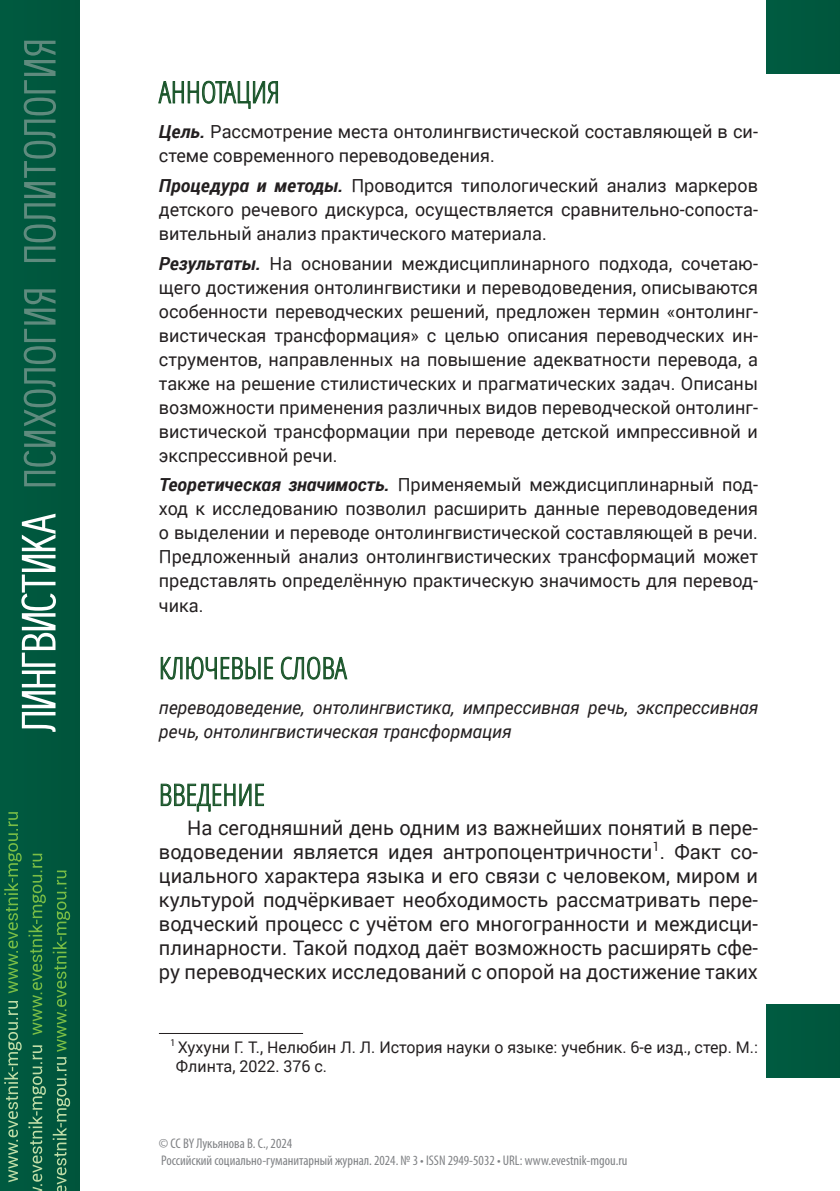
<style>
.page{position:relative;width:840px;height:1191px;background:#fff}
.page>*{position:absolute;margin:0;border:0;box-sizing:border-box;transform-origin:0 0}
.Подзаг_аннот__ключ_с{font:30px "Germano";color:#195429}
.Основной_текст{font:20px/24px "Roberto Sans";color:#231f20;text-align:justify}
.Annotacia{font:18px/24px "Roberto Sans";color:#231f20;text-align:justify}
.Ключевые_слова{font:italic 18px/24px "Roberto Sans";color:#231f20}
.Сноска{font:16px/19.2px "Roberto Sans";color:#231f20}
.Колонтитул{font:condensed 14px "Myriad Pro";color:#808285}
.s1{font-weight:700;font-style:italic}
</style>
<div class="page">
<div style="left:0;top:0;width:79px;height:1191px;background:#00573d"></div>
<div style="left:766px;top:0;width:73px;height:74px;background:#00583f"></div>
<svg style="left:4px;top:1001px;width:18px;height:181px"></svg>
<svg style="left:4px;top:812px;width:18px;height:181px"></svg>
<svg style="left:28px;top:853px;width:18px;height:182px"></svg>
<svg style="left:53px;top:870px;width:17px;height:181px"></svg>
<svg style="left:28px;top:1045px;width:18px;height:146px"></svg>
<svg style="left:53px;top:1057px;width:17px;height:134px"></svg>
<svg style="left:24px;top:41px;width:32px;height:221px"></svg>
<svg style="left:24px;top:289px;width:32px;height:197px"></svg>
<div style="left:766px;top:1004px;width:73px;height:73px;background:#00583f"></div>
<svg style="left:21px;top:513px;width:35px;height:219px"></svg>
<svg style="left:158px;top:80px;width:120px;height:29px"></svg>
<svg style="left:160px;top:656px;width:113px;height:24px"></svg>
<svg style="left:280px;top:656px;width:68px;height:24px"></svg>
<svg style="left:160px;top:783px;width:104px;height:29px"></svg>
<hr style="left:159px;top:1033px;width:144px;height:1px;background:#231f20">
<p class="Подзаг_аннот__ключ_с" style="left:159px;top:72px;width:122px">АННОТАЦИЯ</p>
<p class="Annotacia" style="left:159px;top:118px;width:600px"><span class="s1">Цель.</span> Рассмотрение места онтолингвистической составляющей в си&shy;стеме современного переводоведения.</p>
<p class="Annotacia" style="left:159px;top:172px;width:600px"><span class="s1">Процедура и методы.</span> Проводится типологический анализ маркеров детского речевого дискурса, осуществляется сравнительно-сопоста&shy;вительный анализ практического материала.</p>
<p class="Annotacia" style="left:159px;top:250px;width:600px"><span class="s1">Результаты.</span> На основании междисциплинарного подхода, сочетаю&shy;щего достижения онтолингвистики и переводоведения, описываются особенности переводческих решений, предложен термин «онтолинг&shy;вистическая трансформация» с целью описания переводческих ин&shy;струментов, направленных на повышение адекватности перевода, а также на решение стилистических и прагматических задач. Описаны возможности применения различных видов переводческой онтолинг&shy;вистической трансформации при переводе детской импрессивной и экспрессивной речи.</p>
<p class="Annotacia" style="left:159px;top:471px;width:600px"><span class="s1">Теоретическая значимость.</span> Применяемый междисциплинарный под&shy;ход к исследованию позволил расширить данные переводоведения о выделении и переводе онтолингвистической составляющей в речи.<br>Предложенный анализ онтолингвистических трансформаций может представлять определённую практическую значимость для перевод&shy;чика.</p>
<p class="Подзаг_аннот__ключ_с" style="left:159px;top:647px;width:189px">КЛЮЧЕВЫЕ СЛОВА</p>
<p class="Ключевые_слова" style="left:159px;top:694px;width:600px">переводоведение, онтолингвистика, импрессивная речь, экспрессивная речь, онтолингвистическая трансформация</p>
<p class="Подзаг_аннот__ключ_с" style="left:159px;top:774px;width:107px">ВВЕДЕНИЕ</p>
<p class="Основной_текст" style="left:159px;top:814px;width:600px;text-indent:28px">На сегодняшний день одним из важнейших понятий в пере&shy;водоведении является идея антропоцентричности<sup>1</sup>. Факт со&shy;циального характера языка и его связи с человеком, миром и культурой подчёркивает необходимость рассматривать пере&shy;водческий процесс с учётом его многогранности и междисци&shy;плинарности. Такой подход даёт возможность расширять сфе&shy;ру переводческих исследований с опорой на достижение таких</p>
<p class="Сноска" style="left:176px;top:1036px;width:583px;text-indent:-6px"><sup>1</sup> Хухуни Г. Т., Нелюбин Л. Л. История науки о языке: учебник. 6-е изд., стер. М.:<br>Флинта, 2022. 376 с.</p>
<p class="Колонтитул" style="left:159px;top:1134px;width:135px">© CC BY Лукьянова В. С., 2024</p>
<p class="Колонтитул" style="left:161px;top:1151px;width:467px">Российский социально-гуманитарный журнал. 2024. № 3 • ISSN 2949-5032 • URL: www.evestnik-mgou.ru</p>
</div>
